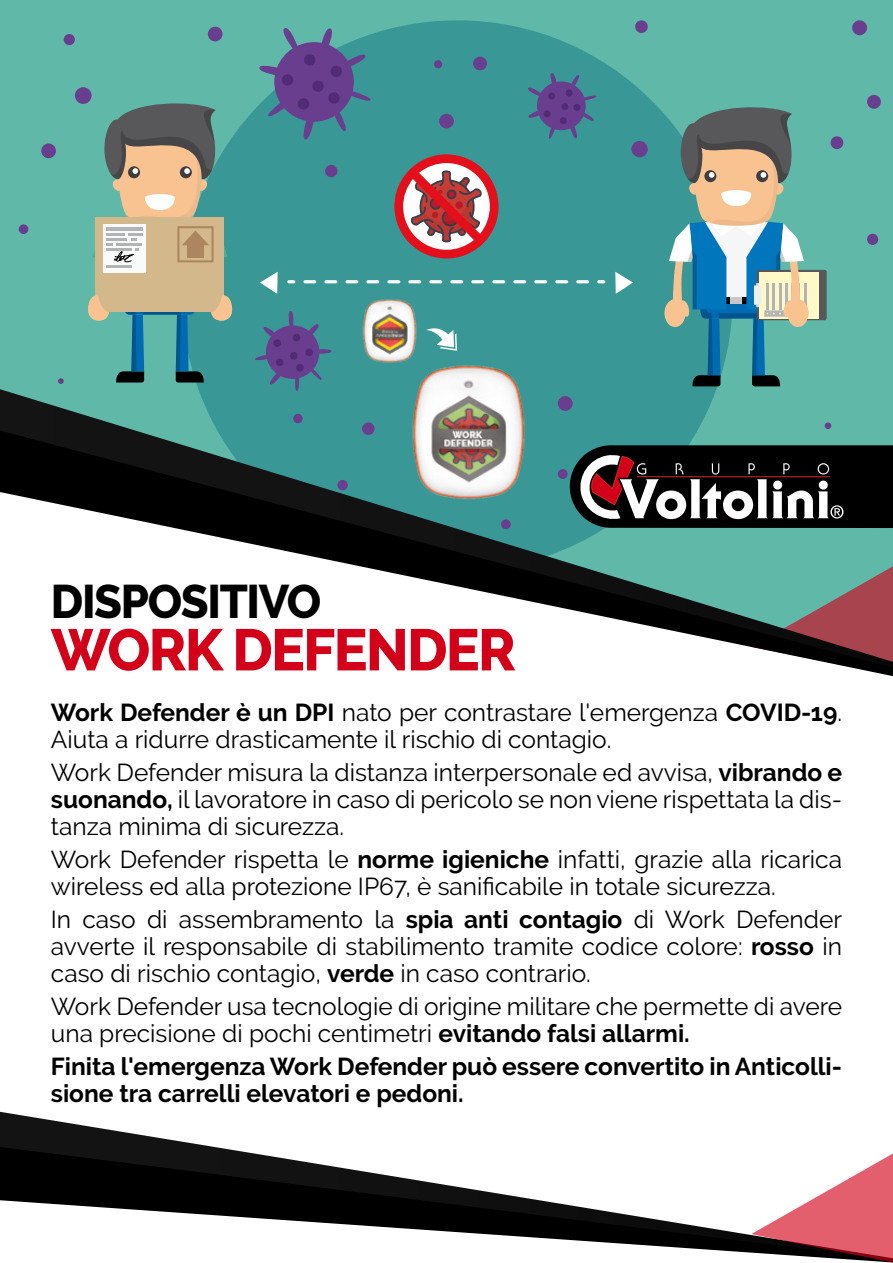
<style>
.page{position:relative;width:893px;height:1263px;background:#fff}
.page>*{position:absolute;margin:0;border:0;box-sizing:border-box;transform-origin:0 0}
.t1{font:800 58.5px "Raleway";letter-spacing:-.03em;color:#d30019}
.t2{font:800 46.95px "Raleway";letter-spacing:-.03em;color:#000}
.t3{font:24.45px/27px "Raleway";color:#000}
.t4{font:700 24.45px/27px "Raleway";color:#000}
.s1{font-weight:700}
</style>
<div class="page">
<div style="left:0;top:0;width:893px;height:351px;background:#5fb8a8"></div>
<div style="left:182px;top:20px;width:551px;height:551px;background:#399895;border-radius:50%"></div>
<svg style="left:287px;top:280px;width:8px;height:3px"></svg>
<svg style="left:303px;top:280px;width:13px;height:3px"></svg>
<svg style="left:324px;top:280px;width:13px;height:3px"></svg>
<svg style="left:345px;top:280px;width:13px;height:3px"></svg>
<svg style="left:366px;top:280px;width:13px;height:3px"></svg>
<svg style="left:387px;top:280px;width:13px;height:3px"></svg>
<svg style="left:408px;top:280px;width:13px;height:3px"></svg>
<svg style="left:429px;top:280px;width:13px;height:3px"></svg>
<svg style="left:450px;top:280px;width:13px;height:3px"></svg>
<svg style="left:471px;top:280px;width:13px;height:3px"></svg>
<svg style="left:492px;top:280px;width:13px;height:3px"></svg>
<svg style="left:513px;top:280px;width:13px;height:3px"></svg>
<svg style="left:534px;top:280px;width:13px;height:3px"></svg>
<svg style="left:555px;top:280px;width:13px;height:3px"></svg>
<svg style="left:576px;top:280px;width:13px;height:3px"></svg>
<svg style="left:597px;top:280px;width:8px;height:3px"></svg>
<svg style="left:260px;top:272px;width:18px;height:22px"></svg>
<svg style="left:615px;top:272px;width:18px;height:22px"></svg>
<svg style="left:528px;top:73px;width:69px;height:66px"></svg>
<svg style="left:259px;top:26px;width:112px;height:114px"></svg>
<div style="left:331px;top:66px;width:11px;height:11px;background:#512b75;border-radius:50%"></div>
<div style="left:304px;top:54px;width:11px;height:12px;background:#512b75;border-radius:50%"></div>
<svg style="left:328px;top:92px;width:12px;height:12px"></svg>
<div style="left:282px;top:74px;width:11px;height:12px;background:#512b75;border-radius:50%"></div>
<div style="left:312px;top:81px;width:12px;height:11px;background:#512b75;border-radius:50%"></div>
<div style="left:298px;top:98px;width:11px;height:12px;background:#512b75;border-radius:50%"></div>
<div style="left:631px;top:141px;width:17px;height:16px;background:#6a3e8e;border-radius:50%"></div>
<div style="left:473px;top:57px;width:14px;height:13px;background:#6a3e8e;border-radius:50%"></div>
<div style="left:439px;top:114px;width:15px;height:14px;background:#6a3e8e;border-radius:50%"></div>
<div style="left:434px;top:60px;width:8px;height:8px;background:#6a3e8e;border-radius:50%"></div>
<div style="left:325px;top:165px;width:12px;height:12px;background:#6a3e8e;border-radius:50%"></div>
<div style="left:635px;top:20px;width:13px;height:13px;background:#6a3e8e;border-radius:50%"></div>
<div style="left:208px;top:27px;width:15px;height:14px;background:#6a3e8e;border-radius:50%"></div>
<div style="left:64px;top:34px;width:11px;height:11px;background:#6a3e8e;border-radius:50%"></div>
<div style="left:41px;top:143px;width:15px;height:15px;background:#6a3e8e;border-radius:50%"></div>
<div style="left:75px;top:87px;width:17px;height:17px;background:#6a3e8e;border-radius:50%"></div>
<div style="left:19px;top:224px;width:9px;height:10px;background:#6a3e8e;border-radius:50%"></div>
<div style="left:852px;top:20px;width:15px;height:15px;background:#6a3e8e;border-radius:50%"></div>
<div style="left:867px;top:95px;width:14px;height:14px;background:#6a3e8e;border-radius:50%"></div>
<div style="left:867px;top:234px;width:11px;height:11px;background:#6a3e8e;border-radius:50%"></div>
<div style="left:831px;top:136px;width:12px;height:13px;background:#6a3e8e;border-radius:50%"></div>
<svg style="left:0;top:1111px;width:751px;height:142px"></svg>
<svg style="left:751px;top:1153px;width:142px;height:110px"></svg>
<svg style="left:0;top:351px;width:893px;height:259px"></svg>
<svg style="left:570px;top:445px;width:323px;height:232px"></svg>
<div style="left:757px;top:270px;width:70px;height:50px;background:#58585a;border-radius:2px"></div>
<div style="left:759px;top:272px;width:59px;height:46px;background:#fff9c7"></div>
<svg style="left:664px;top:103px;width:144px;height:283px"></svg>
<svg style="left:88px;top:99px;width:144px;height:283px"></svg>
<svg style="left:394px;top:154px;width:105px;height:104px"></svg>
<img style="left:358px;top:299px;width:62px;height:64px">
<img style="left:402px;top:362px;width:133px;height:140px">
<svg style="left:426px;top:328px;width:31px;height:23px"></svg>
<svg style="left:255px;top:311px;width:77px;height:80px"></svg>
<h2 class="t2" style="left:51px;top:575px;width:272px">DISPOSITIVO</h2>
<h1 class="t1" style="left:51px;top:617px;width:466px">WORK DEFENDER</h1>
<p class="t3" style="left:51px;top:699px;width:793px"><span class="s1">Work Defender è un DPI</span> nato per contrastare l'emergenza <span class="s1">COVID-19</span>.<br>Aiuta a ridurre drasticamente il rischio di contagio.</p>
<p class="t3" style="left:51px;top:759px;width:793px;text-align:justify">Work Defender misura la distanza interpersonale ed avvisa, <span class="s1">vibrando e suonando,</span> il lavoratore in caso di pericolo se non viene rispettata la dis&shy;tanza minima di sicurezza.</p>
<p class="t3" style="left:51px;top:846px;width:793px">Work Defender rispetta le <span class="s1">norme igieniche</span> infatti, grazie alla ricarica wireless ed alla protezione IP67, è sanificabile in totale sicurezza.</p>
<p class="t3" style="left:51px;top:906px;width:793px;text-align:justify">In caso di assembramento la <span class="s1">spia anti contagio</span> di Work Defender avverte il responsabile di stabilimento tramite codice colore: <span class="s1">rosso</span> in caso di rischio contagio, <span class="s1">verde</span> in caso contrario.</p>
<p class="t3" style="left:51px;top:993px;width:793px">Work Defender usa tecnologie di origine militare che permette di avere una precisione di pochi centimetri <span class="s1">evitando falsi allarmi.</span></p>
<p class="t4" style="left:51px;top:1053px;width:793px">Finita l'emergenza Work Defender può essere convertito in Anticolli&shy;sione tra carrelli elevatori e pedoni.</p>
</div>
